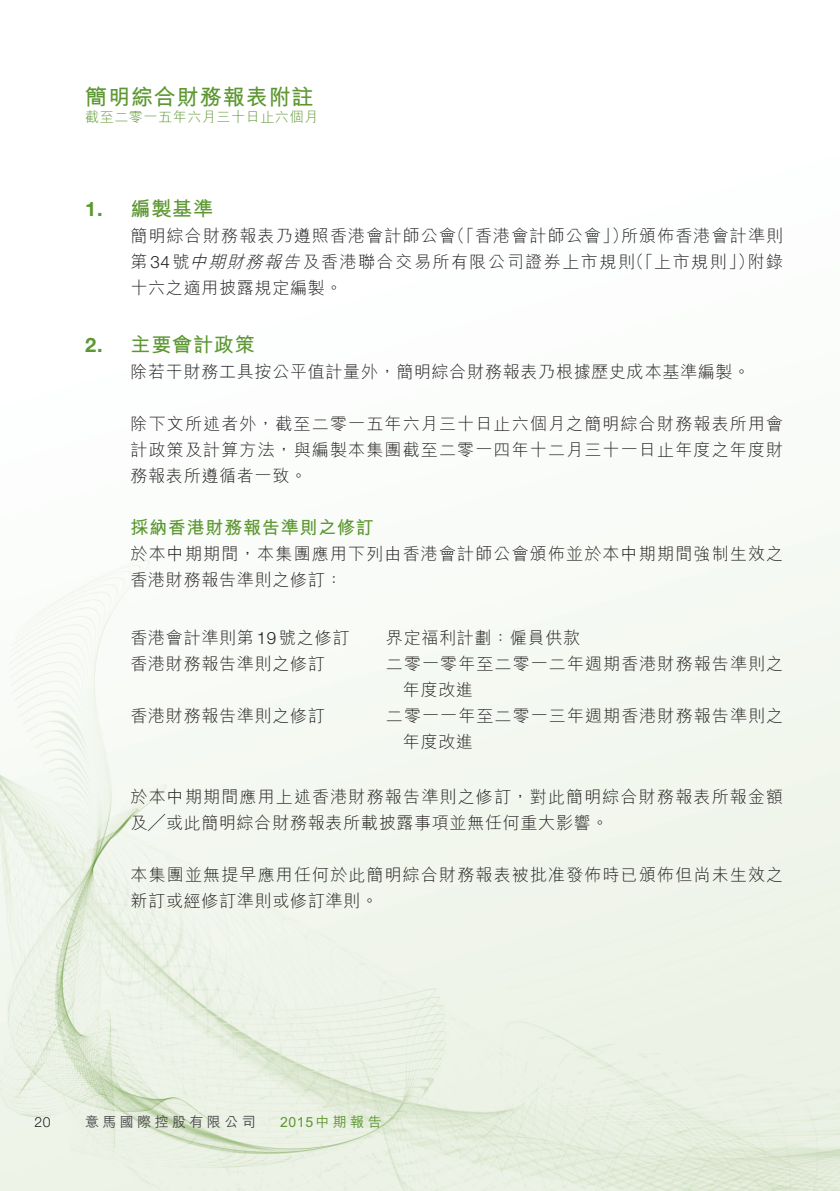
<style>
.page{position:relative;width:840px;height:1191px;background:#fff}
.page>*{position:absolute;margin:0;border:0;box-sizing:border-box;transform-origin:0 0}
.t1{font:22px "M Hei HK Bold E Ten B5 H";letter-spacing:.04em;color:#5c9731}
.t2{font:20px "M Hei HK Bold E Ten B5 H";letter-spacing:.04em;color:#5c9731}
.t3{font:18px "M Hei HK Bold E Ten B5 H";letter-spacing:.04em;color:#5c9731}
.t4{font:17px/26px "M Hei HK Light E Ten B5 H";letter-spacing:.065em;color:#231f20}
.t5{font:17px "M Hei HK Light E Ten B5 H";letter-spacing:.04em;color:#231f20}
.t6{font:14px "M Hei HK Light E Ten B5 H";letter-spacing:.04em;color:#5c9731}
.t7{font:14px "M Hei HK Medium E Ten B5 H";letter-spacing:.24em;color:#4b4c4d}
.t8{font:14px "M Hei HK Medium E Ten B5 H";letter-spacing:.165em;color:#5c9731}
.t9{font:300 14px "Helvetica Neue";color:#231f20}
.s1{font-family:"Helvetica Neue";font-weight:700}
.s2{font-family:"Helvetica Neue";font-weight:300}
.s3{font-style:italic}
</style>
<div class="page">
<img style="left:0;top:531px;width:839px;height:660px">
<p class="t1" style="left:85px;top:88px;width:230px">簡明綜合財務報表附註</p>
<p class="t6" style="left:85px;top:111px;width:234px">截至二零一五年六月三十日止六個月</p>
<p class="t2" style="left:85px;top:201px;width:129px"><span class="s1">1.</span> 編製基準</p>
<p class="t4" style="left:130px;top:225px;width:653px;text-align:justify">簡明綜合財務報表乃遵照香港會計師公會（「香港會計師公會」）所頒佈香港會計準則第<span class="s2">34</span>號<span class="s3">中期財務報告</span>及香港聯合交易所有限公司證券上市規則（「上市規則」）附錄十六之適用披露規定編製。</p>
<p class="t2" style="left:85px;top:337px;width:171px"><span class="s1">2.</span> 主要會計政策</p>
<p class="t5" style="left:130px;top:365px;width:621px">除若干財務工具按公平值計量外，簡明綜合財務報表乃根據歷史成本基準編製。</p>
<p class="t4" style="left:130px;top:413px;width:653px;text-align:justify">除下文所述者外，截至二零一五年六月三十日止六個月之簡明綜合財務報表所用會計政策及計算方法，與編製本集團截至二零一四年十二月三十一日止年度之年度財務報表所遵循者一致。</p>
<p class="t3" style="left:130px;top:520px;width:245px">採納香港財務報告準則之修訂</p>
<p class="t4" style="left:130px;top:543px;width:653px">於本中期期間，本集團應用下列由香港會計師公會頒佈並於本中期期間強制生效之香港財務報告準則之修訂：</p>
<p class="t5" style="left:130px;top:631px;width:220px">香港會計準則第<span class="s2">19</span> 號之修訂</p>
<p class="t5" style="left:386px;top:631px;width:196px">界定福利計劃：僱員供款</p>
<p class="t5" style="left:130px;top:657px;width:196px">香港財務報告準則之修訂</p>
<p class="t4" style="left:403px;top:653px;width:381px;text-indent:-17px">二零一零年至二零一二年週期香港財務報告準則之年度改進</p>
<p class="t5" style="left:130px;top:709px;width:196px">香港財務報告準則之修訂</p>
<p class="t4" style="left:403px;top:705px;width:381px;text-indent:-17px">二零一一年至二零一三年週期香港財務報告準則之年度改進</p>
<p class="t4" style="left:130px;top:786px;width:653px">於本中期期間應用上述香港財務報告準則之修訂，對此簡明綜合財務報表所報金額及╱或此簡明綜合財務報表所載披露事項並無任何重大影響。</p>
<p class="t4" style="left:130px;top:864px;width:653px">本集團並無提早應用任何於此簡明綜合財務報表被批准發佈時已頒佈但尚未生效之新訂或經修訂準則或修訂準則。</p>
<p class="t9" style="left:34px;top:1116px;width:18px">20</p>
<p class="t7" style="left:85px;top:1116px;width:172px">意馬國際控股有限公司</p>
<p class="t8" style="left:280px;top:1116px;width:103px">2015中期報告</p>
</div>
